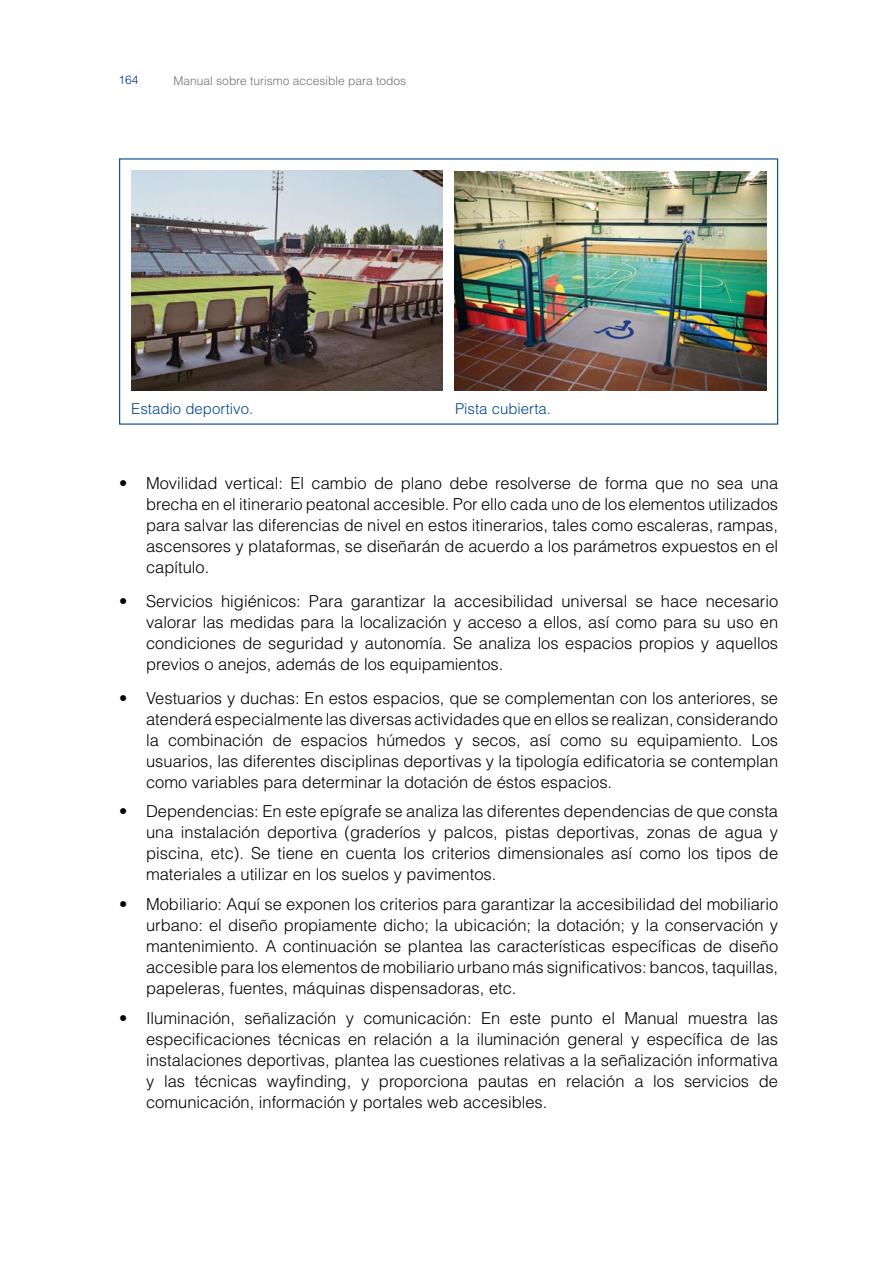
<style>
.page{position:relative;width:893px;height:1263px;background:#fff}
.page>*{position:absolute;margin:0;border:0;box-sizing:border-box;transform-origin:0 0}
.t1{font:300 16.5px/21px "Helvetica LT Std";color:#000;text-align:justify}
.t2{font:300 15px "Helvetica LT Std";color:#00478d}
.t3{font:300 12px "Helvetica LT Std";color:#727375}
.t4{font:300 12px "Helvetica LT Std";color:#003882}
</style>
<div class="page">
<img style="left:131px;top:171px;width:312px;height:220px">
<img style="left:455px;top:171px;width:312px;height:219px">
<p class="t4" style="left:118px;top:72px;width:22px">164</p>
<p class="t3" style="left:174px;top:73px;width:234px">Manual sobre turismo accesible para todos</p>
<p class="t2" style="left:131px;top:399px;width:123px">Estadio deportivo.</p>
<p class="t2" style="left:455px;top:399px;width:98px">Pista cubierta.</p>
<p class="t1" style="left:146px;top:473px;width:634px;text-indent:-27px">• Movilidad vertical: El cambio de plano debe resolverse de forma que no sea una brecha en el itinerario peatonal accesible. Por ello cada uno de los elementos utilizados para salvar las diferencias de nivel en estos itinerarios, tales como escaleras, rampas, ascensores y plataformas, se diseñarán de acuerdo a los parámetros expuestos en el capítulo.</p>
<p class="t1" style="left:146px;top:591px;width:634px;text-indent:-27px">• Servicios higiénicos: Para garantizar la accesibilidad universal se hace necesario valorar las medidas para la localización y acceso a ellos, así como para su uso en condiciones de seguridad y autonomía. Se analiza los espacios propios y aquellos previos o anejos, además de los equipamientos.</p>
<p class="t1" style="left:146px;top:687px;width:634px;text-indent:-27px">• Vestuarios y duchas: En estos espacios, que se complementan con los anteriores, se atenderá especialmente las diversas actividades que en ellos se realizan, considerando la combinación de espacios húmedos y secos, así como su equipamiento. Los usuarios, las diferentes disciplinas deportivas y la tipología edificatoria se contemplan como variables para determinar la dotación de éstos espacios.</p>
<p class="t1" style="left:146px;top:801px;width:634px;text-indent:-27px">• Dependencias: En este epígrafe se analiza las diferentes dependencias de que consta una instalación deportiva (graderíos y palcos, pistas deportivas, zonas de agua y piscina, etc). Se tiene en cuenta los criterios dimensionales así como los tipos de materiales a utilizar en los suelos y pavimentos.</p>
<p class="t1" style="left:146px;top:893px;width:634px;text-indent:-27px">• Mobiliario: Aquí se exponen los criterios para garantizar la accesibilidad del mobiliario urbano: el diseño propiamente dicho; la ubicación; la dotación; y la conservación y mantenimiento. A continuación se plantea las características específicas de diseño accesible para los elementos de mobiliario urbano más significativos: bancos, taquillas, papeleras, fuentes, máquinas dispensadoras, etc.</p>
<p class="t1" style="left:146px;top:1007px;width:634px;text-indent:-27px">• Iluminación, señalización y comunicación: En este punto el Manual muestra las especificaciones técnicas en relación a la iluminación general y específica de las instalaciones deportivas, plantea las cuestiones relativas a la señalización informativa y las técnicas wayfinding, y proporciona pautas en relación a los servicios de comunicación, información y portales web accesibles.</p>
</div>
